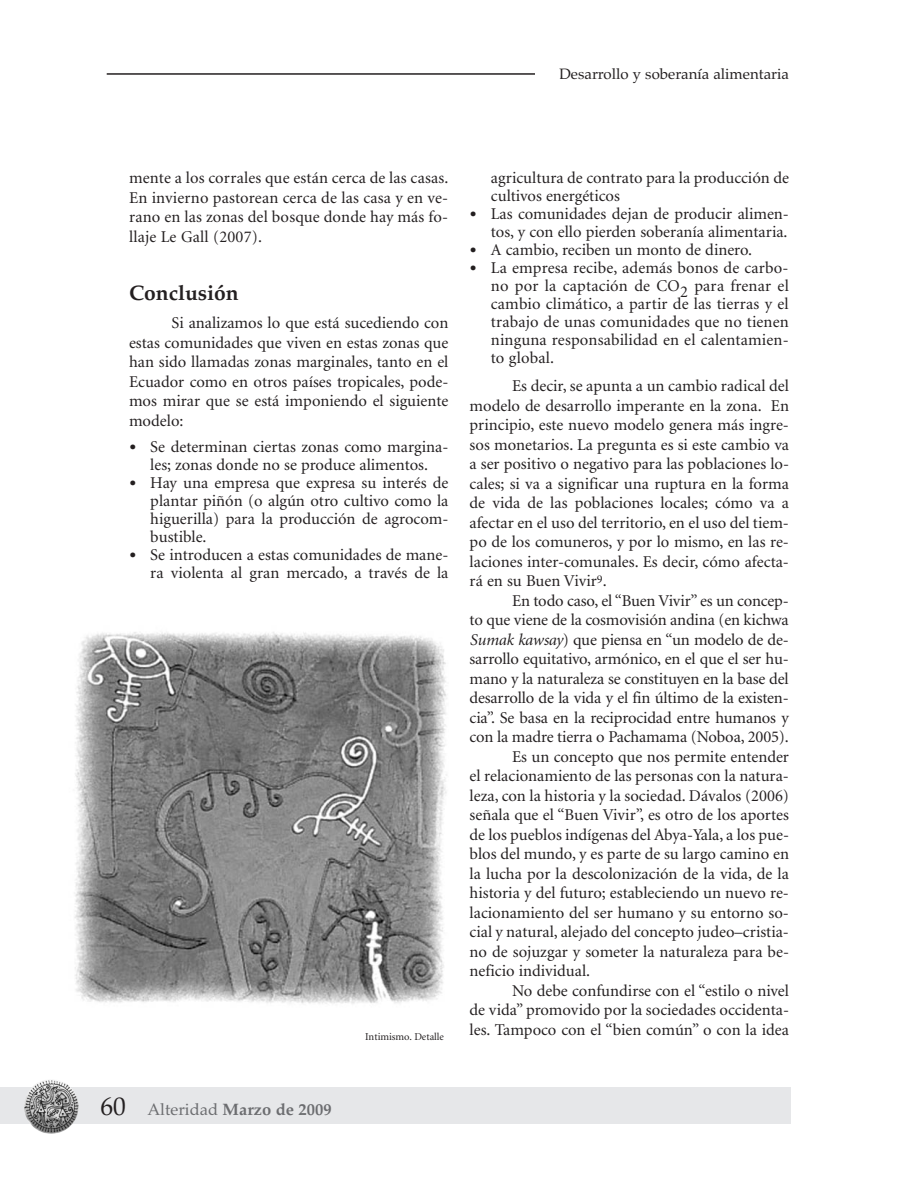
<style>
.page{position:relative;width:918px;height:1188px;background:#fff}
.page>*{position:absolute;margin:0;border:0;box-sizing:border-box;transform-origin:0 0}
.t1{font:700 21px "Palatino";color:#231f20}
.t2{font:16.5px/19.5px "Minion";color:#231f20;text-align:justify}
.t3{font:700 16.5px "Palatino";color:#6c6d70}
.t4{font:15px "Palatino";color:#231f20}
.t5{font:10.5px "Minion";color:#231f20}
.s1{font-family:"Gill Sans";font-weight:700;font-size:15px}
.s2{font-style:italic}
.s3{font-weight:400;font-size:25.5px;color:#231f20}
.s4{font-weight:400}
</style>
<div class="page">
<div style="left:0;top:1087px;width:790px;height:37px;background:#e6e7e9"></div>
<hr style="left:107px;top:73px;width:575px;height:2px;background:#231f20">
<div style="left:535px;top:64px;width:255px;height:23px;background:#fff"></div>
<img style="left:24px;top:1080px;width:55px;height:54px">
<img style="left:74px;top:632px;width:373px;height:372px">
<p class="t4" style="left:559px;top:65px;width:231px">Desarrollo y soberanía alimentaria</p>
<p class="t2" style="left:129px;top:170px;width:321px">mente a los corrales que están cerca de las casas.<br>En invierno pastorean cerca de las casa y en ve&shy;rano en las zonas del bosque donde hay más fo&shy;llaje Le Gall (2007).</p>
<p class="t1" style="left:129px;top:280px;width:111px">Conclusión</p>
<p class="t2" style="left:129px;top:314px;width:321px;text-indent:43px">Si analizamos lo que está sucediendo con estas comunidades que viven en estas zonas que han sido llamadas zonas marginales, tanto en el Ecuador como en otros países tropicales, pode&shy;mos mirar que se está imponiendo el siguiente modelo:</p>
<p class="t2" style="left:129px;top:439px;width:321px;line-height:18px;text-align:center"><span class="s1">•</span> Se determinan ciertas zonas como margina&shy;les; zonas donde no se produce alimentos.</p>
<p class="t2" style="left:150px;top:475px;width:300px;line-height:18px;text-indent:-21px"><span class="s1">•</span> Hay una empresa que expresa su interés de plantar piñón (o algún otro cultivo como la higuerilla) para la producción de agrocom&shy;bustible.</p>
<p class="t2" style="left:129px;top:547px;width:321px;line-height:18px;text-align:right"><span class="s1">•</span> Se introducen a estas comunidades de mane&shy;ra violenta al gran mercado, a través de la</p>
<p class="t5" style="left:365px;top:1033px;width:80px">Intimismo. Detalle</p>
<p class="t2" style="left:491px;top:171px;width:300px;line-height:18px">agricultura de contrato para la producción de cultivos energéticos</p>
<p class="t2" style="left:470px;top:207px;width:321px;line-height:18px;text-align:right"><span class="s1">•</span> Las comunidades dejan de producir alimen&shy;tos, y con ello pierden soberanía alimentaria.</p>
<p class="t2" style="left:470px;top:242px;width:284px"><span class="s1">•</span> A cambio, reciben un monto de dinero.</p>
<p class="t2" style="left:491px;top:261px;width:299px;line-height:18px;text-indent:-21px"><span class="s1">•</span> La empresa recibe, además bonos de carbo&shy;no por la captación de CO2 para frenar el cambio climático, a partir de las tierras y el trabajo de unas comunidades que no tienen ninguna responsabilidad en el calentamien&shy;to global.</p>
<p class="t2" style="left:470px;top:378px;width:321px;text-indent:43px">Es decir, se apunta a un cambio radical del modelo de desarrollo imperante en la zona. En principio, este nuevo modelo genera más ingre&shy;sos monetarios. La pregunta es si este cambio va a ser positivo o negativo para las poblaciones lo&shy;cales; si va a significar una ruptura en la forma de vida de las poblaciones locales; cómo va a afectar en el uso del territorio, en el uso del tiem&shy;po de los comuneros, y por lo mismo, en las re&shy;laciones inter-comunales. Es decir, cómo afecta&shy;rá en su Buen Vivir<sup>9</sup>.</p>
<p class="t2" style="left:512px;top:592px;width:278px">En todo caso, el “Buen Vivir” es un concep-</p>
<p class="t2" style="left:470px;top:612px;width:321px">to que viene de la cosmovisión andina (en kichwa</p>
<p class="t2" style="left:470px;top:631px;width:321px"><span class="s2">Sumak kawsay</span>) que piensa en “un modelo de de-</p>
<p class="t2" style="left:470px;top:651px;width:321px">sarrollo equitativo, armónico, en el que el ser hu-</p>
<p class="t2" style="left:470px;top:670px;width:321px">mano y la naturaleza se constituyen en la base del</p>
<p class="t2" style="left:470px;top:690px;width:321px">desarrollo de la vida y el fin último de la existen-</p>
<p class="t2" style="left:470px;top:709px;width:321px">cia”. Se basa en la reciprocidad entre humanos y</p>
<p class="t2" style="left:470px;top:729px;width:321px">con la madre tierra o Pachamama (Noboa, 2005).</p>
<p class="t2" style="left:512px;top:748px;width:278px">Es un concepto que nos permite entender</p>
<p class="t2" style="left:470px;top:768px;width:321px">el relacionamiento de las personas con la natura-</p>
<p class="t2" style="left:470px;top:787px;width:321px">leza, con la historia y la sociedad. Dávalos (2006)</p>
<p class="t2" style="left:470px;top:807px;width:321px">señala que el “Buen Vivir”, es otro de los aportes</p>
<p class="t2" style="left:470px;top:826px;width:321px">de los pueblos indígenas del Abya-Yala, a los pue-</p>
<p class="t2" style="left:470px;top:846px;width:321px">blos del mundo, y es parte de su largo camino en</p>
<p class="t2" style="left:470px;top:865px;width:321px">la lucha por la descolonización de la vida, de la</p>
<p class="t2" style="left:470px;top:885px;width:321px">historia y del futuro; estableciendo un nuevo re-</p>
<p class="t2" style="left:470px;top:904px;width:321px">lacionamiento del ser humano y su entorno so-</p>
<p class="t2" style="left:470px;top:924px;width:321px">cial y natural, alejado del concepto judeo–cristia-</p>
<p class="t2" style="left:470px;top:943px;width:321px">no de sojuzgar y someter la naturaleza para be-</p>
<p class="t2" style="left:470px;top:963px;width:122px">neficio individual.</p>
<p class="t2" style="left:512px;top:982px;width:278px">No debe confundirse con el “estilo o nivel</p>
<p class="t2" style="left:470px;top:1002px;width:321px">de vida” promovido por la sociedades occidenta-</p>
<p class="t2" style="left:470px;top:1021px;width:321px">les. Tampoco con el “bien común” o con la idea</p>
<p class="t3" style="left:101px;top:1100px;width:233px"><span class="s3">60</span> <span class="s4">Alteridad</span> Marzo de 2009</p>
</div>
